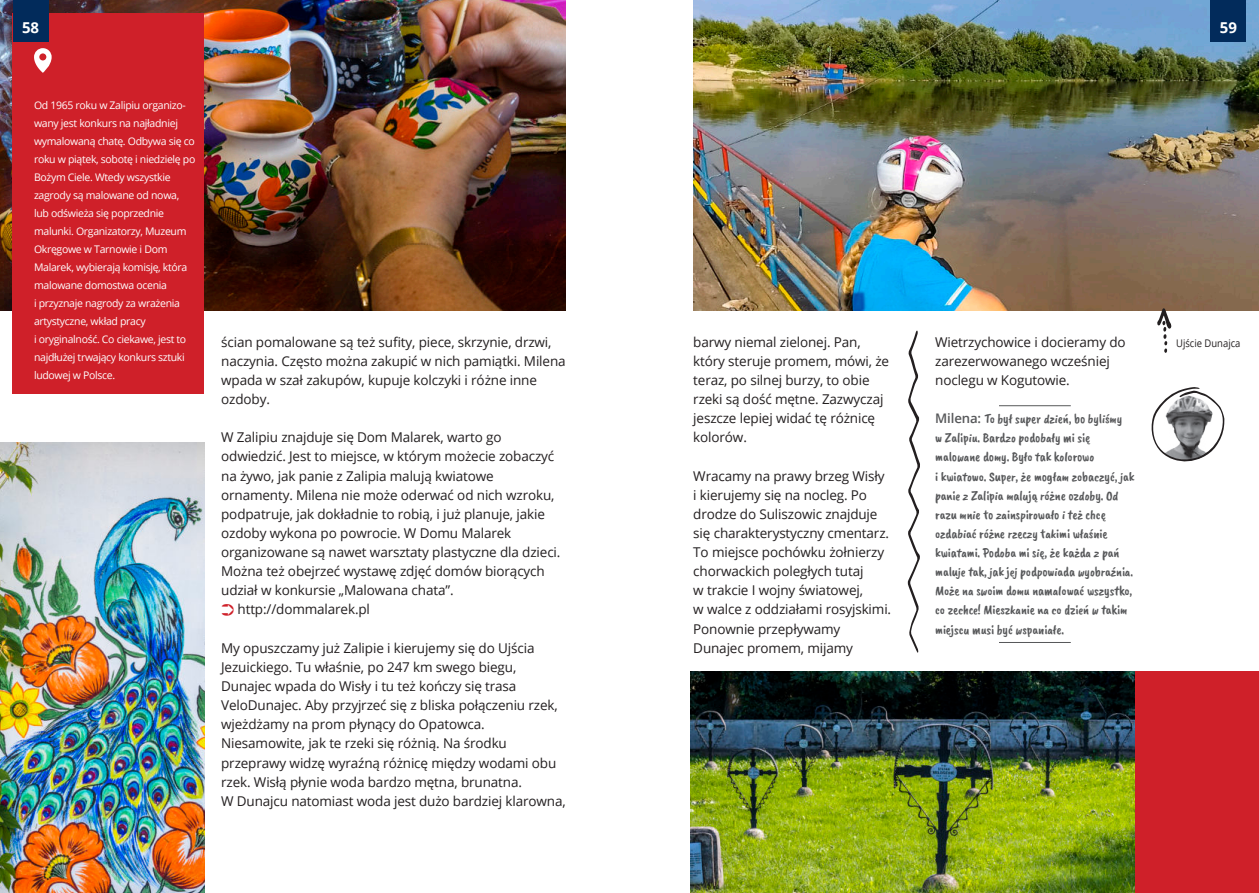
<style>
.page{position:relative;width:1259px;height:893px;background:#fff}
.page>*{position:absolute;margin:0;border:0;box-sizing:border-box;transform-origin:0 0}
.t1{font:700 15px "Open Sans";color:#fff}
.t2{font:13.5px/19.2px "Open Sans";letter-spacing:-.01em;color:#231f20}
.t3{font:13.5px/19.2px "Caveat Brush";letter-spacing:-.01em;color:#57585a}
.t4{font:10.5px/18px "Open Sans";letter-spacing:-.03em;color:#fff}
.t5{font:10.5px "Open Sans";color:#231f20;scale:.9 1}
.s1{font-family:"Open Sans";font-weight:600;font-size:13.2px}
</style>
<div class="page">
<hr style="left:999px;top:405px;width:71px;height:1px;background:#57585a">
<hr style="left:999px;top:642px;width:71px;height:1px;background:#57585a">
<svg style="left:1151px;top:387px;width:73px;height:75px"></svg>
<img style="left:0;top:0;width:566px;height:310px">
<img style="left:693px;top:0;width:565px;height:311px">
<img style="left:0;top:442px;width:204px;height:451px">
<div style="left:13px;top:13px;width:191px;height:380px;background:#cf2029"></div>
<svg style="left:34px;top:48px;width:18px;height:25px"></svg>
<div style="left:1134px;top:672px;width:125px;height:221px;background:#cf2029"></div>
<svg style="left:1157px;top:308px;width:14px;height:45px"></svg>
<svg style="left:907px;top:330px;width:13px;height:323px"></svg>
<div style="left:1210px;top:0;width:36px;height:42px;background:#022b5b"></div>
<div style="left:13px;top:0;width:35px;height:42px;background:#022b5b"></div>
<img style="left:690px;top:672px;width:444px;height:221px">
<p class="t1" style="left:22px;top:22px;width:19px">58</p>
<p class="t1" style="left:1219px;top:22px;width:19px">59</p>
<p class="t4" style="left:34px;top:96px;width:163px">Od 1965 roku w Zalipiu organizo&shy;wany jest konkurs na najładniej wymalowaną chatę. Odbywa się co roku w piątek, sobotę i niedzielę po<br>Bożym Ciele. Wtedy wszystkie zagrody są malowane od nowa, lub odświeża się poprzednie malunki. Organizatorzy, Muzeum<br>Okręgowe w Tarnowie i Dom<br>Malarek, wybierają komisję, która malowane domostwa ocenia<br>i przyznaje nagrody za wrażenia artystyczne, wkład pracy<br>i oryginalność. Co ciekawe, jest to najdłużej trwający konkurs sztuki ludowej w Polsce.</p>
<p class="t2" style="left:221px;top:332px;width:346px">ścian pomalowane są też sufity, piece, skrzynie, drzwi, naczynia. Często można zakupić w nich pamiątki. Milena wpada w szał zakupów, kupuje kolczyki i różne inne ozdoby.</p>
<p class="t2" style="left:221px;top:427px;width:282px">W Zalipiu znajduje się Dom Malarek, warto go</p>
<p class="t2" style="left:221px;top:446px;width:335px">odwiedzić. Jest to miejsce, w którym możecie zobaczyć</p>
<p class="t2" style="left:221px;top:466px;width:274px">na żywo, jak panie z Zalipia malują kwiatowe</p>
<p class="t2" style="left:221px;top:485px;width:335px">ornamenty. Milena nie może oderwać od nich wzroku,</p>
<p class="t2" style="left:221px;top:504px;width:325px">podpatruje, jak dokładnie to robią, i już planuje, jakie</p>
<p class="t2" style="left:221px;top:523px;width:292px">ozdoby wykona po powrocie. W Domu Malarek</p>
<p class="t2" style="left:221px;top:542px;width:341px">organizowane są nawet warsztaty plastyczne dla dzieci.</p>
<p class="t2" style="left:221px;top:561px;width:325px">Można też obejrzeć wystawę zdjęć domów biorących</p>
<p class="t2" style="left:221px;top:580px;width:234px">udział w konkursie „Malowana chata”.</p>
<p class="t2" style="left:237px;top:600px;width:134px">http://dommalarek.pl</p>
<p class="t2" style="left:221px;top:638px;width:346px">My opuszczamy już Zalipie i kierujemy się do Ujścia Jezuickiego. Tu właśnie, po 247 km swego biegu, Dunajec wpada do Wisły i tu też kończy się trasa VeloDunajec. Aby przyjrzeć się z bliska połączeniu rzek, wjeżdżamy na prom płynący do Opatowca.<br>Niesamowite, jak te rzeki się różnią. Na środku przeprawy widzę wyraźną różnicę między wodami obu rzek. Wisłą płynie woda bardzo mętna, brunatna.<br>W Dunajcu natomiast woda jest dużo bardziej klarowna,</p>
<p class="t2" style="left:693px;top:332px;width:197px">barwy niemal zielonej. Pan, który steruje promem, mówi, że teraz, po silnej burzy, to obie rzeki są dość mętne. Zazwyczaj jeszcze lepiej widać tę różnicę kolorów.</p>
<p class="t2" style="left:693px;top:466px;width:199px">Wracamy na prawy brzeg Wisły i kierujemy się na nocleg. Po drodze do Suliszowic znajduje się charakterystyczny cmentarz.<br>To miejsce pochówku żołnierzy chorwackich poległych tutaj<br>w trakcie I wojny światowej,<br>w walce z oddziałami rosyjskimi.<br>Ponownie przepływamy<br>Dunajec promem, mijamy</p>
<p class="t2" style="left:935px;top:332px;width:192px">Wietrzychowice i docieramy do zarezerwowanego wcześniej noclegu w Kogutowie.</p>
<p class="t3" style="left:935px;top:409px;width:201px"><span class="s1">Milena:</span> To był super dzień, bo byliśmy<br>w Zalipiu. Bardzo podobały mi się malowane domy. Było tak kolorowo<br>i kwiatowo. Super, że mogłam zobaczyć, jak panie z Zalipia malują różne ozdoby. Od razu mnie to zainspirowało i też chcę ozdabiać różne rzeczy takimi właśnie kwiatami. Podoba mi się, że każda z pań maluje tak, jak jej podpowiada wyobraźnia.<br>Może na swoim domu namalować wszystko, co zechce! Mieszkanie na co dzień w takim miejscu musi być wspaniałe.</p>
<p class="t5" style="left:1176px;top:336px;width:73px">Ujście Dunajca</p>
</div>
